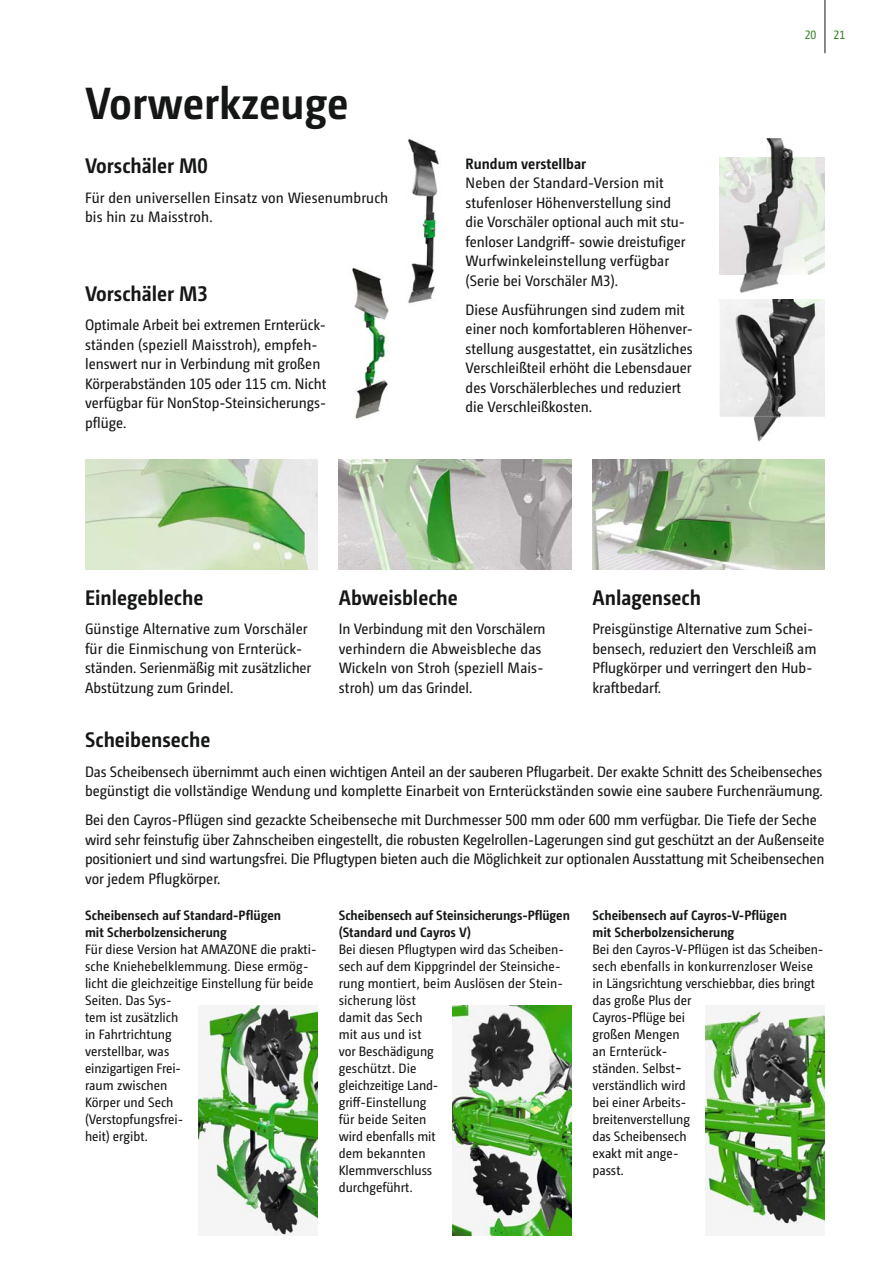
<style>
.page{position:relative;width:893px;height:1263px;background:#fff}
.page>*{position:absolute;margin:0;border:0;box-sizing:border-box;transform-origin:0 0}
.t1{font:700 45px "Camingo Dos Pro S Cd";color:#151616}
.t2{font:700 21px "Camingo Dos Pro S Cd";color:#151616}
.t3{font:15px/19.5px "Camingo Dos Pro S Cd";color:#151616}
.t4{font:700 15px "Camingo Dos Pro S Cd";color:#151616}
.t5{font:13.5px/17px "Camingo Dos Pro S Cd";color:#151616}
.t6{font:700 13.5px/17px "Camingo Dos Pro S Cd";color:#151616}
.t7{font:12px "Camingo Dos Pro S Cd";color:#38832b}
.s1{font-size:16.5px}
</style>
<div class="page">
<img style="left:705px;top:1006px;width:120px;height:219px">
<img style="left:198px;top:1006px;width:119px;height:229px">
<img style="left:452px;top:1006px;width:119px;height:229px">
<img style="left:408px;top:139px;width:31px;height:165px">
<img style="left:720px;top:138px;width:105px;height:304px">
<img style="left:720px;top:302px;width:105px;height:115px">
<img style="left:85px;top:459px;width:232px;height:111px">
<img style="left:339px;top:459px;width:232px;height:111px">
<img style="left:592px;top:459px;width:233px;height:111px">
<img style="left:720px;top:300px;width:105px;height:2px">
<img style="left:720px;top:157px;width:105px;height:117px">
<img style="left:352px;top:267px;width:37px;height:152px">
<hr style="left:825px;top:0;width:1px;height:53px;background:#151616">
<h1 class="t1" style="left:85px;top:85px;width:265px">Vorwerkzeuge</h1>
<h2 class="t2" style="left:85px;top:157px;width:124px">Vorschäler M0</h2>
<p class="t3" style="left:85px;top:189px;width:305px">Für den universellen Einsatz von Wiesenumbruch bis hin zu Maisstroh.</p>
<h2 class="t2" style="left:85px;top:285px;width:124px">Vorschäler M3</h2>
<p class="t3" style="left:85px;top:316px;width:243px">Optimale Arbeit bei extremen Ernterück&shy;ständen (speziell Maisstroh), empfeh&shy;lenswert nur in Verbindung mit großen Kör perabständen 105 oder 115 cm. Nicht verfügbar für NonStop-Steinsicherungs&shy;pflüge.</p>
<p class="t4" style="left:466px;top:157px;width:122px">Rundum verstellbar</p>
<p class="t3" style="left:466px;top:174px;width:221px">Neben der Standard-Version mit stufenloser Höhenverstellung sind die Vorschäler optional auch mit stu&shy;fenloser Landgriff- sowie dreistufiger Wurfwinkeleinstellung verfügbar (Serie bei Vorschäler M3).</p>
<p class="t3" style="left:466px;top:301px;width:229px">Diese Ausführungen sind zudem mit einer noch komfortableren Höhenver&shy;stellung ausgestattet, ein zusätzliches Verschleißteil erhöht die Lebensdauer des Vorschälerbleches und reduziert die Verschleißkosten.</p>
<h2 class="t2" style="left:85px;top:589px;width:120px">Einlegebleche</h2>
<h2 class="t2" style="left:339px;top:589px;width:121px">Abweisbleche</h2>
<h2 class="t2" style="left:592px;top:589px;width:110px">Anlagensech</h2>
<p class="t7" style="left:805px;top:30px;width:13px">20</p>
<p class="t7" style="left:833px;top:30px;width:13px">21</p>
<p class="t3" style="left:85px;top:620px;width:228px">Günstige Alternative zum Vorschäler für die Einmischung von Ernterück&shy;ständen. Serienmäßig mit zusätzlicher Abstützung zum Grindel.</p>
<h2 class="t2" style="left:85px;top:731px;width:127px">Scheibenseche</h2>
<p class="t3" style="left:339px;top:620px;width:208px">In Verbindung mit den Vorschälern verhindern die Abweisbleche das<br>Wickeln von Stroh (speziell Mais&shy;stroh) um das Grindel.</p>
<p class="t3" style="left:592px;top:620px;width:225px">Preisgünstige Alternative zum Schei&shy;bensech, reduziert den Verschleiß am<br>Pflugkörper und verringert den Hub&shy;kraftbedarf.</p>
<p class="t3" style="left:85px;top:763px;width:739px">Das Scheibensech übernimmt auch einen wichtigen Anteil an der sauberen Pflugarbeit. Der exakte Schnitt des Scheiben seches begünstigt die vollständige Wendung und komplette Einarbeit von Ernterückständen sowie eine saubere Furchenräumung.</p>
<p class="t3" style="left:85px;top:812px;width:741px">Bei den Cayros-Pflügen sind gezackte Scheibenseche mit Durchmesser 500 mm oder 600 mm verfügbar. Die Tiefe der Seche wird sehr feinstufig über Zahnscheiben eingestellt, die robusten Kegelrollen-Lagerungen sind gut geschützt an der Außenseite positioniert und sind wartungsfrei. Die Pflugtypen bieten auch die Möglichkeit zur optionalen Ausstattung mit Scheibensechen vor jedem Pflugkörper.</p>
<p class="t6" style="left:85px;top:908px;width:198px">Scheibensech auf Standard-Pflügen mit Scherbolzensicherung</p>
<p class="t5" style="left:85px;top:942px;width:233px">Für diese Version hat AMAZONE die prakti&shy;sche Kniehebelklemmung. Diese ermög&shy;licht die gleichzeitige Einstellung für beide<br>Seiten. Das Sys-<br>tem ist zusätzlich<br>in Fahrtrichtung<br>verstellbar, was<br>einzig artigen Frei-<br>raum zwischen<br>Körper und Sech<br>(Verstopfungsfrei-<br>heit) ergibt.</p>
<p class="t6" style="left:339px;top:908px;width:233px">Scheibensech auf Steinsicherungs-Pflügen (Standard und Cayros V)</p>
<p class="t5" style="left:339px;top:942px;width:227px">Bei diesen Pflugtypen wird das Scheiben&shy;sech auf dem Kippgrindel der Steinsiche&shy;rung montiert, beim Auslösen der Stein&shy;sicherung löst<br>damit das Sech<br>mit aus und ist<br>vor Beschädigung<br>geschützt. Die<br>gleichzeitige Land-<br>griff-Einstellung<br>für beide Seiten<br>wird ebenfalls mit<br>dem bekannten<br>Klemmverschluss<br>durchgeführt.</p>
<p class="t6" style="left:592px;top:908px;width:196px">Scheibensech auf Cayros-V-Pflügen mit Scherbolzensicherung</p>
<p class="t5" style="left:592px;top:942px;width:232px">Bei den Cayros-V-Pflügen ist das Scheiben&shy;sech ebenfalls in konkurrenzloser Weise in Längsrichtung verschiebbar, dies bringt das große Plus der<br>Cayros-Pflüge bei<br>großen Mengen<br>an Ernterück-<br>ständen. Selbst<span class="s1">-<br></span>verständlich wird<br>bei einer Arbeits-<br>breitenverstellung<br>das Scheiben sech<br>exakt mit ange-<br>passt.</p>
</div>
